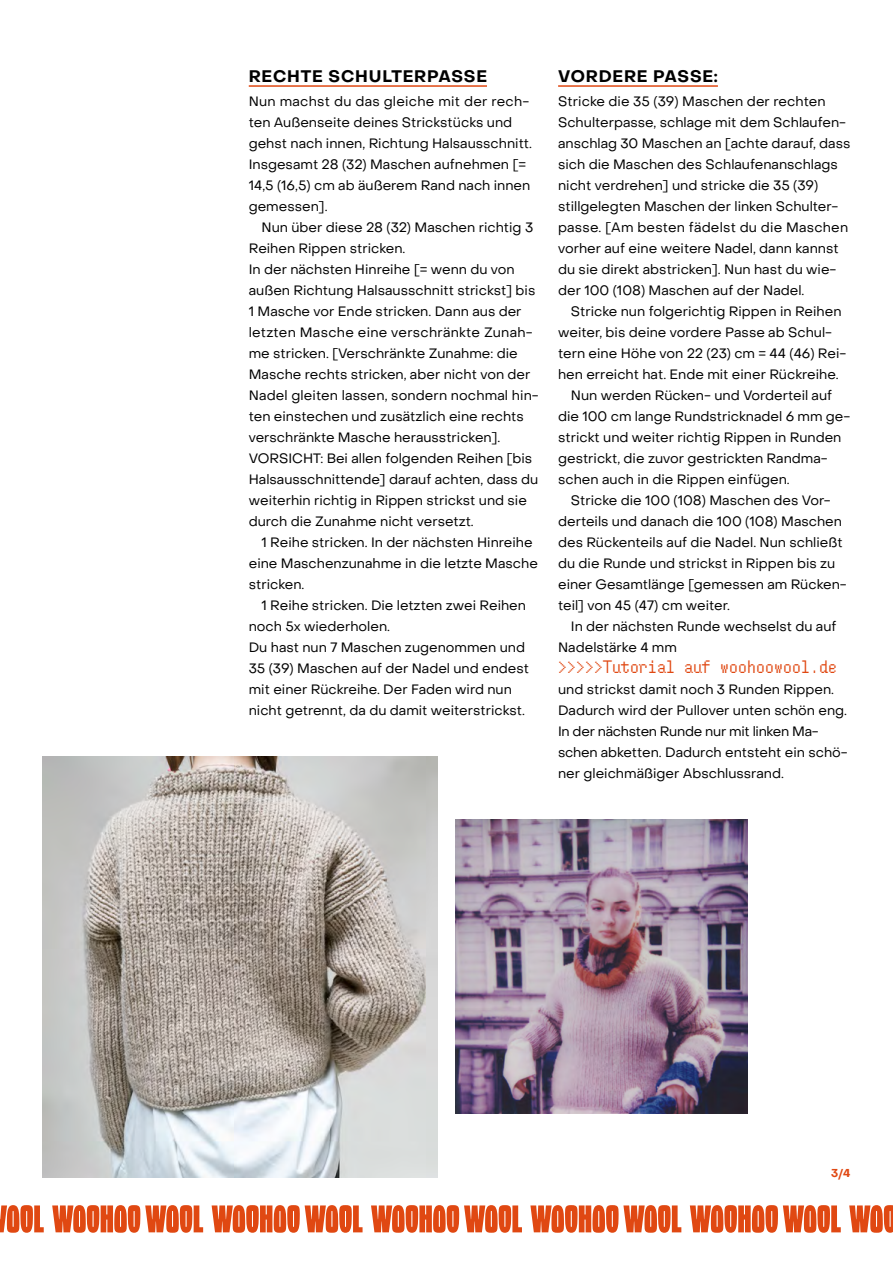
<style>
.page{position:relative;width:893px;height:1263px;background:#fff}
.page>*{position:absolute;margin:0;border:0;box-sizing:border-box;transform-origin:0 0}
.t1{font:18px "So Low";letter-spacing:.01em;color:#e04812}
.t2{font:700 16.5px "Object Sans";letter-spacing:.05em;color:#000}
.t3{font:13.5px/21px "Object Sans";color:#000}
.t4{font:700 11.25px "Object Sans";color:#e04812}
</style>
<div class="page">
<hr style="left:249px;top:85px;width:238px;height:2px;background:#e04812">
<hr style="left:558px;top:85px;width:160px;height:2px;background:#e04812">
<svg style="left:0;top:1205px;width:44px;height:28px"></svg>
<svg style="left:52px;top:1205px;width:151px;height:28px;background:#e87850"></svg>
<svg style="left:212px;top:1205px;width:151px;height:28px"></svg>
<svg style="left:371px;top:1205px;width:151px;height:28px;background:#e87850"></svg>
<svg style="left:530px;top:1205px;width:151px;height:28px;background:#e87850"></svg>
<svg style="left:690px;top:1205px;width:151px;height:28px"></svg>
<svg style="left:849px;top:1205px;width:44px;height:28px"></svg>
<img style="left:43px;top:757px;width:395px;height:421px">
<img style="left:455px;top:820px;width:292px;height:294px">
<p class="t2" style="left:249px;top:66px;width:240px">RECHTE SCHULTERPASSE</p>
<p class="t3" style="left:249px;top:90px;width:285px">Nun machst du das gleiche mit der rech&shy;ten Außenseite deines Strickstücks und gehst nach innen, Richtung Halsausschnitt.<br>Insgesamt 28 (32) Maschen aufnehmen [= 14,5 (16,5) cm ab äußerem Rand nach innen gemessen].</p>
<p class="t3" style="left:249px;top:216px;width:292px;text-indent:13px">Nun über diese 28 (32) Maschen richtig 3<br>Reihen Rippen stricken.<br>In der nächsten Hinreihe [= wenn du von außen Richtung Halsausschnitt strickst] bis 1 Masche vor Ende stricken. Dann aus der letzten Masche eine verschränkte Zunah&shy;me stricken. [Verschränkte Zunahme: die Masche rechts stricken, aber nicht von der Nadel gleiten lassen, sondern nochmal hin&shy;ten einstechen und zusätzlich eine rechts verschränkte Masche herausstricken].<br>VORSICHT: Bei allen folgenden Reihen [bis Halsausschnittende] darauf achten, dass du weiterhin richtig in Rippen strickst und sie durch die Zunahme nicht versetzt.</p>
<p class="t3" style="left:249px;top:531px;width:291px;text-indent:13px">1 Reihe stricken. In der nächsten Hinreihe eine Maschenzunahme in die letzte Masche stricken.</p>
<p class="t3" style="left:249px;top:595px;width:282px;text-indent:13px">1 Reihe stricken. Die letzten zwei Reihen noch 5x wiederholen.<br>Du hast nun 7 Maschen zugenommen und 35 (39) Maschen auf der Nadel und endest mit einer Rückreihe. Der Faden wird nun nicht getrennt, da du damit weiterstrickst.</p>
<p class="t2" style="left:558px;top:66px;width:161px">VORDERE PASSE:</p>
<p class="t3" style="left:558px;top:90px;width:294px">Stricke die 35 (39) Maschen der rechten Schulterpasse, schlage mit dem Schlaufen&shy;anschlag 30 Maschen an [achte darauf, dass sich die Maschen des Schlaufenanschlags nicht verdrehen] und stricke die 35 (39) stillgelegten Maschen der linken Schulter&shy;passe. [Am besten fädelst du die Maschen vorher auf eine weitere Nadel, dann kannst du sie direkt abstricken]. Nun hast du wie&shy;der 100 (108) Maschen auf der Nadel.</p>
<p class="t3" style="left:571px;top:300px;width:272px">Stricke nun folgerichtig Rippen in Reihen</p>
<p class="t3" style="left:558px;top:321px;width:275px">weiter, bis deine vordere Passe ab Schul-</p>
<p class="t3" style="left:558px;top:342px;width:290px">tern eine Höhe von 22 (23) cm = 44 (46) Rei-</p>
<p class="t3" style="left:558px;top:363px;width:282px">hen erreicht hat. Ende mit einer Rückreihe.</p>
<p class="t3" style="left:571px;top:384px;width:263px">Nun werden Rücken- und Vorderteil auf</p>
<p class="t3" style="left:558px;top:405px;width:294px">die 100 cm lange Rundstricknadel 6 mm ge-</p>
<p class="t3" style="left:558px;top:426px;width:285px">strickt und weiter richtig Rippen in Runden</p>
<p class="t3" style="left:558px;top:447px;width:271px">gestrickt, die zuvor gestrickten Randma-</p>
<p class="t3" style="left:558px;top:468px;width:233px">schen auch in die Rippen einfügen.</p>
<p class="t3" style="left:571px;top:489px;width:261px">Stricke die 100 (108) Maschen des Vor-</p>
<p class="t3" style="left:558px;top:510px;width:285px">derteils und danach die 100 (108) Maschen</p>
<p class="t3" style="left:558px;top:531px;width:286px">des Rückenteils auf die Nadel. Nun schließt</p>
<p class="t3" style="left:558px;top:553px;width:279px">du die Runde und strickst in Rippen bis zu</p>
<p class="t3" style="left:558px;top:574px;width:290px">einer Gesamtlänge [gemessen am Rücken-</p>
<p class="t3" style="left:558px;top:595px;width:173px">teil] von 45 (47) cm weiter.</p>
<p class="t3" style="left:571px;top:616px;width:267px">In der nächsten Runde wechselst du auf</p>
<p class="t3" style="left:558px;top:637px;width:120px">Nadelstärke 4 mm</p>
<h1 class="t1" style="left:558px;top:655px;width:280px">&gt;&gt;&gt;&gt;&gt;Tutorial auf woohoowool.de</h1>
<p class="t3" style="left:558px;top:678px;width:291px">und strickst damit noch 3 Runden Rippen.<br>Dadurch wird der Pullover unten schön eng.<br>In der nächsten Runde nur mit linken Ma&shy;schen abketten. Dadurch entsteht ein schö&shy;ner gleichmäßiger Abschlussrand.</p>
<p class="t4" style="left:831px;top:1166px;width:21px">3/4</p>
</div>
